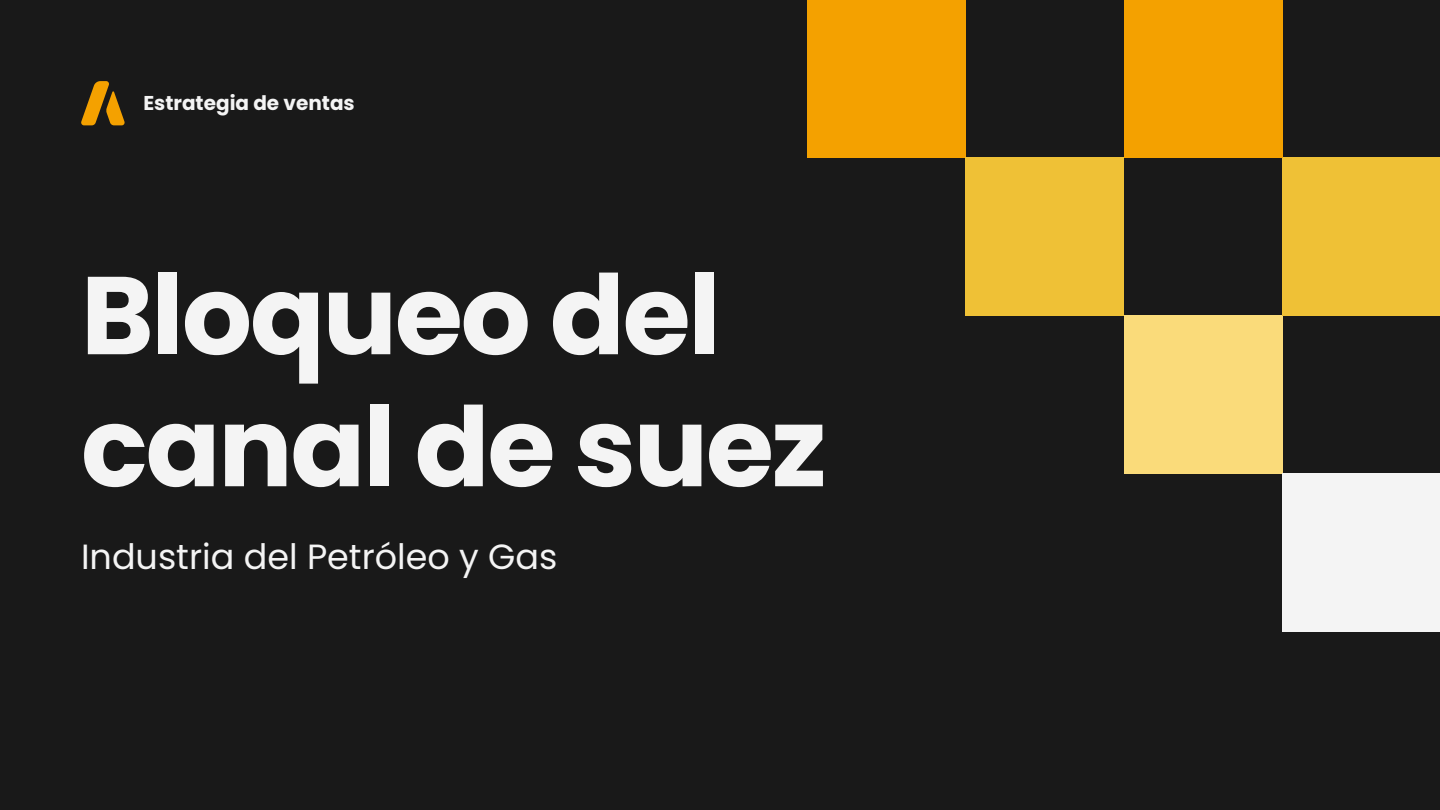
<style>
.page{position:relative;width:1440px;height:810px;background:#191919}
.page>*{position:absolute;margin:0;border:0;box-sizing:border-box;transform-origin:0 0}
.t1{font:700 110.4px/132px "Poppins";letter-spacing:-.02em;color:#f4f4f4}
.t2{font:35px "Poppins";color:#f4f4f4}
.t3{font:700 20px "Poppins";color:#f4f4f4}
</style>
<div class="page">
<div style="left:807px;top:0;width:159px;height:158px;background:#f4a100"></div>
<div style="left:966px;top:158px;width:158px;height:158px;background:#efc136"></div>
<div style="left:1124px;top:316px;width:159px;height:158px;background:#fadb7a"></div>
<div style="left:1283px;top:474px;width:157px;height:158px;background:#f4f4f4"></div>
<div style="left:1283px;top:158px;width:157px;height:158px;background:#efc136"></div>
<div style="left:1124px;top:0;width:159px;height:158px;background:#f4a100"></div>
<svg style="left:81px;top:81px;width:43px;height:44px"></svg>
<h1 class="t3" style="left:143px;top:89px;width:213px">Estrategia de ventas</h1>
<p class="t1" style="left:81px;top:250px;width:747px">Bloqueo del canal de suez</p>
<p class="t2" style="left:81px;top:532px;width:478px">Industria del Petróleo y Gas</p>
</div>
